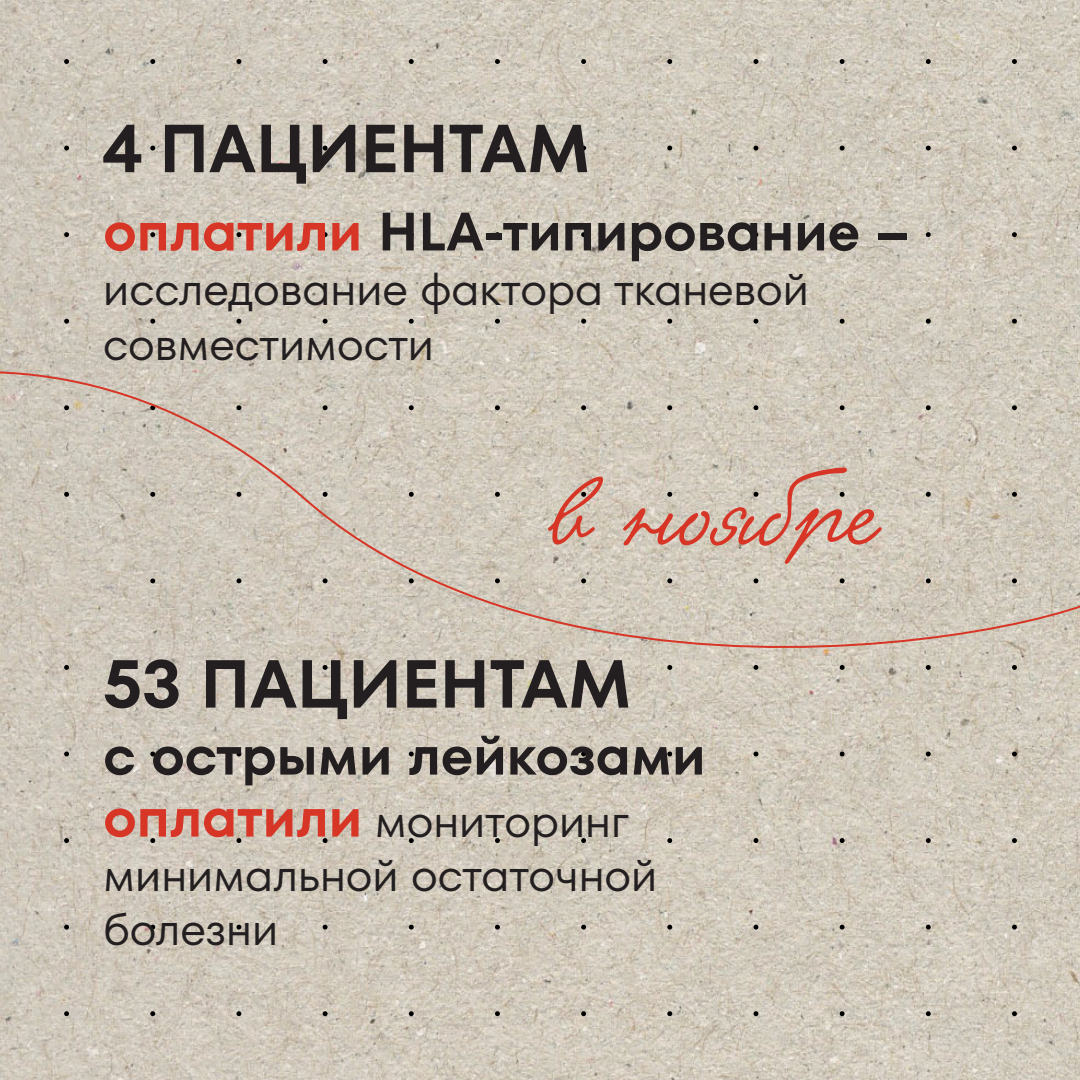
<style>
.page{position:relative;width:1080px;height:1080px;background:#fff}
.page>*{position:absolute;margin:0;border:0;box-sizing:border-box;transform-origin:0 0}
.t1{font:90.8px "Kobzar KS";color:#d73526}
.t2{font:600 67.8px "TT Fors";letter-spacing:-.01em;color:#231f20}
.t3{font:600 54px "TT Fors";color:#231f20}
.t4{font:45px/54px "TT Fors";color:#231f20}
.s1{color:#d73526}
.s2{font-weight:600;font-size:54px;color:#d73526}
</style>
<div class="page">
<img style="left:0;top:0;width:1080px;height:1080px">
<svg style="left:64px;top:59px;width:5px;height:5px"></svg>
<svg style="left:150px;top:59px;width:5px;height:5px"></svg>
<svg style="left:236px;top:59px;width:5px;height:5px"></svg>
<svg style="left:323px;top:59px;width:5px;height:5px"></svg>
<svg style="left:409px;top:59px;width:5px;height:5px"></svg>
<svg style="left:495px;top:59px;width:5px;height:5px"></svg>
<svg style="left:581px;top:59px;width:5px;height:5px"></svg>
<svg style="left:667px;top:59px;width:5px;height:5px"></svg>
<svg style="left:753px;top:59px;width:5px;height:5px"></svg>
<svg style="left:840px;top:59px;width:5px;height:5px"></svg>
<svg style="left:926px;top:59px;width:5px;height:5px"></svg>
<svg style="left:1012px;top:59px;width:5px;height:5px"></svg>
<svg style="left:64px;top:146px;width:5px;height:5px"></svg>
<svg style="left:150px;top:146px;width:5px;height:5px"></svg>
<svg style="left:236px;top:146px;width:5px;height:5px"></svg>
<svg style="left:323px;top:146px;width:5px;height:5px"></svg>
<svg style="left:409px;top:146px;width:5px;height:5px"></svg>
<svg style="left:495px;top:146px;width:5px;height:5px"></svg>
<svg style="left:581px;top:146px;width:5px;height:5px"></svg>
<svg style="left:667px;top:146px;width:5px;height:5px"></svg>
<svg style="left:753px;top:146px;width:5px;height:5px"></svg>
<svg style="left:840px;top:146px;width:5px;height:5px"></svg>
<svg style="left:926px;top:146px;width:5px;height:5px"></svg>
<svg style="left:1012px;top:146px;width:5px;height:5px"></svg>
<svg style="left:64px;top:232px;width:5px;height:5px"></svg>
<svg style="left:150px;top:232px;width:5px;height:5px"></svg>
<svg style="left:236px;top:232px;width:5px;height:5px"></svg>
<svg style="left:323px;top:232px;width:5px;height:5px"></svg>
<svg style="left:409px;top:232px;width:5px;height:5px"></svg>
<svg style="left:495px;top:232px;width:5px;height:5px"></svg>
<svg style="left:581px;top:232px;width:5px;height:5px"></svg>
<svg style="left:667px;top:232px;width:5px;height:5px"></svg>
<svg style="left:753px;top:232px;width:5px;height:5px"></svg>
<svg style="left:840px;top:232px;width:5px;height:5px"></svg>
<svg style="left:926px;top:232px;width:5px;height:5px"></svg>
<svg style="left:1012px;top:232px;width:5px;height:5px"></svg>
<svg style="left:64px;top:319px;width:5px;height:5px"></svg>
<svg style="left:150px;top:319px;width:5px;height:5px"></svg>
<svg style="left:236px;top:319px;width:5px;height:5px"></svg>
<svg style="left:323px;top:319px;width:5px;height:5px"></svg>
<svg style="left:409px;top:319px;width:5px;height:5px"></svg>
<svg style="left:495px;top:319px;width:5px;height:5px"></svg>
<svg style="left:581px;top:319px;width:5px;height:5px"></svg>
<svg style="left:667px;top:319px;width:5px;height:5px"></svg>
<svg style="left:753px;top:319px;width:5px;height:5px"></svg>
<svg style="left:840px;top:319px;width:5px;height:5px"></svg>
<svg style="left:926px;top:319px;width:5px;height:5px"></svg>
<svg style="left:1012px;top:319px;width:5px;height:5px"></svg>
<svg style="left:64px;top:838px;width:5px;height:5px"></svg>
<svg style="left:150px;top:838px;width:5px;height:5px"></svg>
<svg style="left:236px;top:838px;width:5px;height:5px"></svg>
<svg style="left:323px;top:838px;width:5px;height:5px"></svg>
<svg style="left:409px;top:838px;width:5px;height:5px"></svg>
<svg style="left:495px;top:838px;width:5px;height:5px"></svg>
<svg style="left:581px;top:838px;width:5px;height:5px"></svg>
<svg style="left:667px;top:838px;width:5px;height:5px"></svg>
<svg style="left:753px;top:838px;width:5px;height:5px"></svg>
<svg style="left:840px;top:838px;width:5px;height:5px"></svg>
<svg style="left:926px;top:838px;width:5px;height:5px"></svg>
<svg style="left:1012px;top:838px;width:5px;height:5px"></svg>
<svg style="left:64px;top:925px;width:5px;height:5px"></svg>
<svg style="left:150px;top:925px;width:5px;height:5px"></svg>
<svg style="left:236px;top:925px;width:5px;height:5px"></svg>
<svg style="left:323px;top:925px;width:5px;height:5px"></svg>
<svg style="left:409px;top:925px;width:5px;height:5px"></svg>
<svg style="left:495px;top:925px;width:5px;height:5px"></svg>
<svg style="left:581px;top:925px;width:5px;height:5px"></svg>
<svg style="left:667px;top:925px;width:5px;height:5px"></svg>
<svg style="left:753px;top:925px;width:5px;height:5px"></svg>
<svg style="left:840px;top:925px;width:5px;height:5px"></svg>
<svg style="left:926px;top:925px;width:5px;height:5px"></svg>
<svg style="left:1012px;top:925px;width:5px;height:5px"></svg>
<svg style="left:64px;top:1011px;width:5px;height:5px"></svg>
<svg style="left:150px;top:1011px;width:5px;height:5px"></svg>
<svg style="left:236px;top:1011px;width:5px;height:5px"></svg>
<svg style="left:323px;top:1011px;width:5px;height:5px"></svg>
<svg style="left:409px;top:1011px;width:5px;height:5px"></svg>
<svg style="left:495px;top:1011px;width:5px;height:5px"></svg>
<svg style="left:581px;top:1011px;width:5px;height:5px"></svg>
<svg style="left:667px;top:1011px;width:5px;height:5px"></svg>
<svg style="left:753px;top:1011px;width:5px;height:5px"></svg>
<svg style="left:840px;top:1011px;width:5px;height:5px"></svg>
<svg style="left:926px;top:1011px;width:5px;height:5px"></svg>
<svg style="left:1012px;top:1011px;width:5px;height:5px"></svg>
<svg style="left:0;top:327px;width:1080px;height:435px;background:#cfc7ba"></svg>
<h2 class="t2" style="left:102px;top:108px;width:490px">4 ПАЦИЕНТАМ</h2>
<p class="t3" style="left:103px;top:199px;width:808px"><span class="s1">оплатили</span> HLA-типирование –</p>
<p class="t4" style="left:103px;top:263px;width:707px;line-height:55px">исследование фактора тканевой совместимости</p>
<h1 class="t1" style="left:550px;top:458px;width:332px">в ноябре</h1>
<h2 class="t2" style="left:102px;top:643px;width:531px">53 ПАЦИЕНТАМ</h2>
<p class="t3" style="left:103px;top:723px;width:604px">с острыми лейкозами</p>
<p class="t4" style="left:103px;top:794px;width:555px"><span class="s2">оплатили</span> мониторинг минимальной остаточной болезни</p>
</div>
